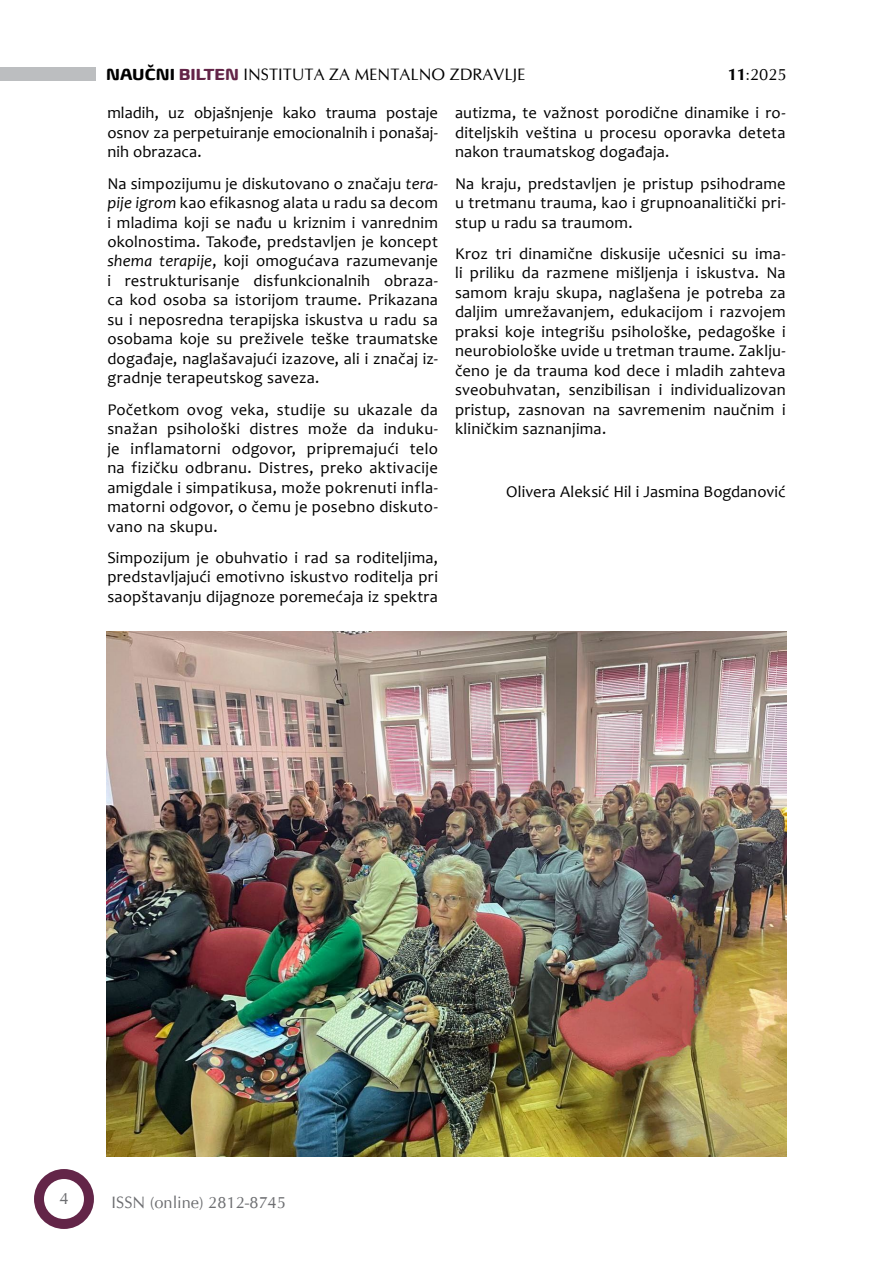
<style>
.page{position:relative;width:893px;height:1263px;background:#fff}
.page>*{position:absolute;margin:0;border:0;box-sizing:border-box;transform-origin:0 0}
.t1{font:16.5px/19.5px "Candara";letter-spacing:.015em;color:#000;text-align:justify}
.t2{font:16.5px "CG Omega";color:#000}
.t3{font:16.5px "CG Omega";color:#6d6e71}
.s1{font-family:"Biome W04";font-weight:700}
.s2{font-family:"Biome W04";font-weight:700;color:#632548}
.s3{font-weight:700}
.s4{font-style:italic}
</style>
<div class="page">
<div style="left:34px;top:1169px;width:60px;height:60px;background:#632548;border-radius:50%"></div>
<div style="left:44px;top:1179px;width:40px;height:40px;background:#fff;border-radius:50%"></div>
<div style="left:0;top:67px;width:96px;height:14px;background:#bcbec0"></div>
<img style="left:106px;top:631px;width:681px;height:526px">
<p class="t2" style="left:106px;top:64px;width:421px"><span class="s1">NAUČNI</span> <span class="s2">BILTEN</span> INSTITUTA ZA MENTALNO ZDRAVLJE</p>
<p class="t2" style="left:727px;top:65px;width:61px"><span class="s3">11</span>:2025</p>
<p class="t1" style="left:107px;top:103px;width:332px">mladih, uz objašnjenje kako trauma postaje osnov za perpetuiranje emocionalnih i ponašaj&shy;nih obrazaca.</p>
<p class="t1" style="left:107px;top:173px;width:332px">Na simpozijumu je diskutovano o značaju <span class="s4">tera&shy;pije igrom</span> kao efikasnog alata u radu sa decom i mladima koji se nađu u kriznim i vanrednim okolnostima. Takođe, predstavljen je koncept <span class="s4">shema terapije</span>, koji omogućava razumevanje i restrukturisanje disfunkcionalnih obraza&shy;ca kod osoba sa istorijom traume. Prikazana su i neposredna terapijska iskustva u radu sa osobama koje su preživele teške traumatske događaje, naglašavajući izazove, ali i značaj iz&shy;gradnje terapeutskog saveza.</p>
<p class="t1" style="left:107px;top:399px;width:332px">Početkom ovog veka, studije su ukazale da snažan psihološki distres može da induku&shy;je inflamatorni odgovor, pripremajući telo na fizičku odbranu. Distres, preko aktivacije amigdale i simpatikusa, može pokrenuti infla&shy;matorni odgovor, o čemu je posebno diskuto&shy;vano na skupu.</p>
<p class="t1" style="left:107px;top:548px;width:332px">Simpozijum je obuhvatio i rad sa roditeljima, predstavljajući emotivno iskustvo roditelja pri saopštavanju dijagnoze poremećaja iz spektra</p>
<p class="t1" style="left:455px;top:103px;width:332px">autizma, te važnost porodične dinamike i ro&shy;diteljskih veština u procesu oporavka deteta nakon traumatskog događaja.</p>
<p class="t1" style="left:455px;top:173px;width:332px">Na kraju, predstavljen je pristup psihodrame u tretmanu trauma, kao i grupnoanalitički pri&shy;stup u radu sa traumom.</p>
<p class="t1" style="left:455px;top:244px;width:332px">Kroz tri dinamične diskusije učesnici su ima&shy;li priliku da razmene mišljenja i iskustva. Na samom kraju skupa, naglašena je potreba za daljim umrežavanjem, edukacijom i razvojem praksi koje integrišu psihološke, pedagoške i neurobiološke uvide u tretman traume. Zaklju&shy;čeno je da trauma kod dece i mladih zahteva sveobuhvatan, senzibilisan i individualizovan pristup, zasnovan na savremenim naučnim i kliničkim saznanjima.</p>
<p class="t1" style="left:506px;top:482px;width:281px">Olivera Aleksić Hil i Jasmina Bogdanović</p>
<p class="t3" style="left:59px;top:1188px;width:11px">4</p>
<p class="t3" style="left:112px;top:1193px;width:176px">ISSN (online) 2812-8745</p>
</div>
